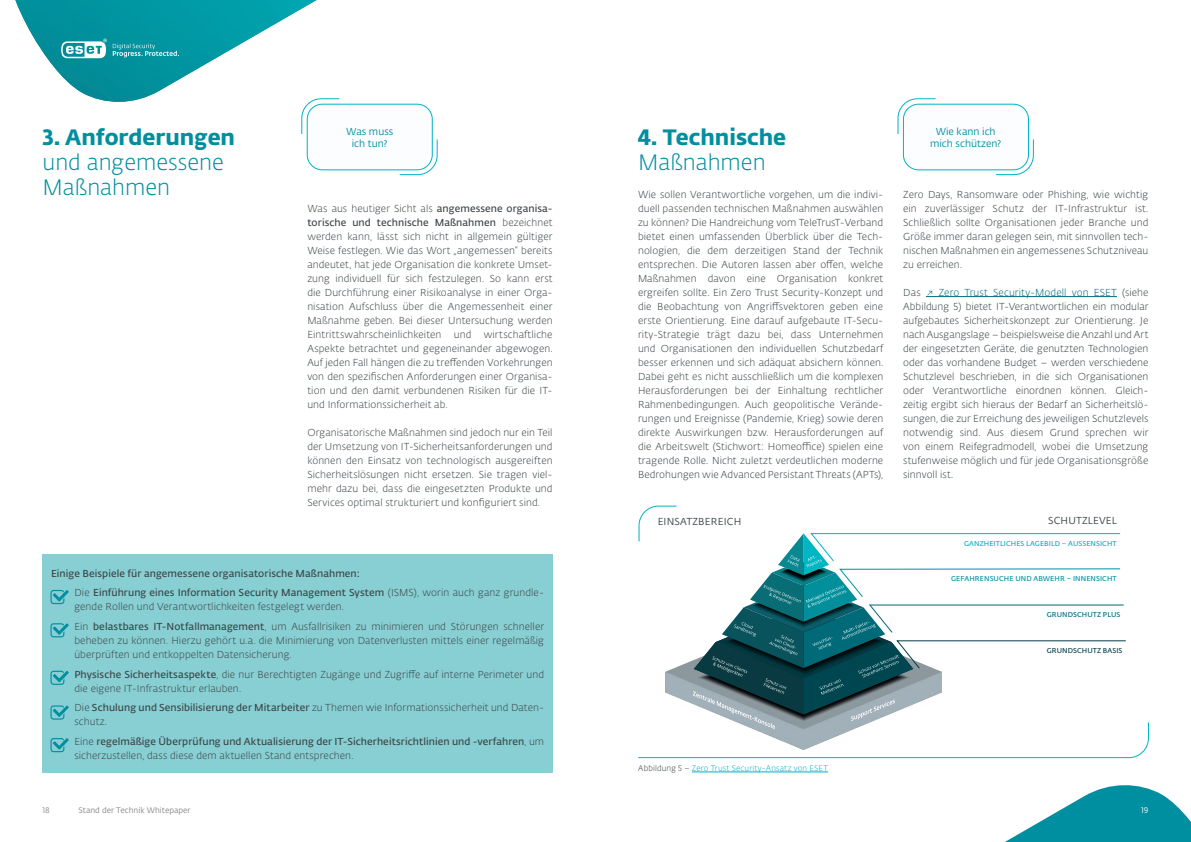
<style>
.page{position:relative;width:1191px;height:842px;background:#fff}
.page>*{position:absolute;margin:0;border:0;box-sizing:border-box;transform-origin:0 0}
.t1{font:22px/25px "Fedra Sans Alt Pro Light LF";color:#008fa0}
.t2{font:22px "Fedra Sans Alt Pro Bold LF";color:#008fa0}
.t3{font:10px/14px "Fedra Sans Alt Pro Light LF";letter-spacing:.005em;color:#3d4548;text-align:justify}
.t4{font:10px/19.7px "Fedra Sans Alt Pro Demi LF";letter-spacing:.005em;color:#3d4548}
.t5{font:10px/12px "Fedra Sans Alt Pro Book LF";color:#008fa0;text-align:center}
.t6{font:10px "Fedra Sans Alt Pro Book LF";letter-spacing:.015em;color:#3d4548}
.t7{font:8px "Fedra Sans Alt Pro Light LF";letter-spacing:.015em;color:#00b3c4}
.t8{font:8px "Fedra Sans Alt Pro Book LF";color:#878787}
.t9{font:8px "Fedra Sans Alt Pro Book LF";color:#fff}
.t10{font:7px "Fedra Sans Alt Pro Demi LF";letter-spacing:.01em;color:#00b3c4}
.t11{font:7px "Fedra Sans Alt Pro Demi LF";letter-spacing:.01em;color:#008fa0}
.t12{font:7px "Fedra Sans Alt Pro Demi LF";letter-spacing:.01em;color:#003d48}
.t13{font:7px "Fedra Sans Alt Pro Demi LF";letter-spacing:.01em;color:#00687c}
.s1{font-family:"Fedra Sans Alt Pro Demi LF"}
.s2{font-family:"Fedra Sans Alt Pro Light LF"}
.s3{color:#00687c}
.s4{color:#3d4548}
</style>
<div class="page">
<svg style="left:1005px;top:785px;width:186px;height:57px"></svg>
<img style="left:15px;top:0;width:302px;height:102px">
<svg style="left:61px;top:39px;width:46px;height:19px"></svg>
<svg style="left:113px;top:44px;width:66px;height:13px"></svg>
<div style="left:903px;top:104px;width:125px;height:66px;background:#fbfdfe;border-radius:15px"></div>
<div style="left:903px;top:104px;width:125px;height:66px;border:1px solid #00b3c4;border-radius:15px"></div>
<svg style="left:897px;top:98px;width:39px;height:37px"></svg>
<svg style="left:995px;top:139px;width:39px;height:37px"></svg>
<div style="left:307px;top:104px;width:125px;height:66px;background:#fbfdfe;border-radius:15px"></div>
<div style="left:307px;top:104px;width:125px;height:66px;border:1px solid #00b3c4;border-radius:15px"></div>
<svg style="left:301px;top:98px;width:39px;height:37px"></svg>
<svg style="left:399px;top:139px;width:39px;height:37px"></svg>
<hr style="left:926px;top:296px;width:191px;height:1px;background:#00687c">
<hr style="left:692px;top:772px;width:136px;height:1px;background:#00b3c4">
<div style="left:43px;top:555px;width:509px;height:35px;background:#87cfd3"></div>
<div style="left:43px;top:574px;width:509px;height:50px;background:#87cfd3"></div>
<div style="left:43px;top:608px;width:509px;height:63px;background:#87cfd3"></div>
<div style="left:43px;top:656px;width:509px;height:49px;background:#87cfd3"></div>
<div style="left:43px;top:689px;width:509px;height:50px;background:#87cfd3"></div>
<div style="left:43px;top:723px;width:509px;height:49px;background:#87cfd3"></div>
<svg style="left:50px;top:590px;width:19px;height:14px"></svg>
<svg style="left:50px;top:623px;width:19px;height:14px"></svg>
<svg style="left:50px;top:671px;width:19px;height:14px"></svg>
<svg style="left:50px;top:705px;width:19px;height:15px"></svg>
<svg style="left:50px;top:738px;width:19px;height:14px"></svg>
<svg style="left:638px;top:505px;width:511px;height:254px"></svg>
<h1 class="t2" style="left:43px;top:119px;width:194px">3. Anforderungen</h1>
<h1 class="t1" style="left:43px;top:149px;width:183px">und angemessene<br>Maßnahmen</h1>
<p class="t5" style="left:346px;top:125px;width:49px">Was muss ich tun?</p>
<p class="t3" style="left:307px;top:201px;width:247px">Was aus heutiger Sicht als <span class="s1">angemessene organisa-</span></p>
<p class="t4" style="left:307px;top:212px;width:247px">torische und technische Maßnahmen <span class="s2">bezeichnet</span></p>
<p class="t3" style="left:307px;top:229px;width:247px">werden kann, lässt sich nicht in allgemein gültiger Weise festlegen. Wie das Wort „angemessen“ bereits andeutet, hat jede Organisation die konkrete Umset&shy;zung individuell für sich festzulegen. So kann erst die Durchführung einer Risikoanalyse in einer Orga&shy;nisation Aufschluss über die Angemessenheit einer Maßnahme geben. Bei dieser Untersuchung werden Eintrittswahrscheinlichkeiten und wirtschaftliche Aspekte betrachtet und gegeneinander abgewogen.<br>Auf jeden Fall hängen die zu treffenden Vorkehrungen von den spezifischen Anforderungen einer Organisa&shy;tion und den damit verbundenen Risiken für die IT&shy;und Informationssicherheit ab.</p>
<p class="t3" style="left:307px;top:425px;width:247px">Organisatorische Maßnahmen sind jedoch nur ein Teil der Umsetzung von IT-Sicherheitsanforderungen und können den Einsatz von technologisch ausgereiften Sicherheitslösungen nicht ersetzen. Sie tragen viel&shy;mehr dazu bei, dass die eingesetzten Produkte und Services optimal strukturiert und konfiguriert sind.</p>
<p class="t4" style="left:74px;top:563px;width:471px;text-indent:-23px">Einige Beispiele für angemessene organisatorische Maßnahmen:<br><span class="s2">Die</span> Einführung eines Information Security Management System <span class="s2">(ISMS), worin auch ganz grundle-</span></p>
<p class="t3" style="left:74px;top:597px;width:471px;line-height:19.7px">gende Rollen und Verantwortlichkeiten festgelegt werden.<br>Ein <span class="s1">belastbares IT-Notfallmanagement</span>, um Ausfallrisiken zu minimieren und Störungen schneller</p>
<p class="t3" style="left:74px;top:633px;width:471px">beheben zu können. Hierzu gehört u.a. die Minimierung von Datenverlusten mittels einer regelmäßig überprüften und entkoppelten Datensicherung.</p>
<p class="t3" style="left:74px;top:667px;width:471px"><span class="s1">Physische Sicherheitsaspekte</span>, die nur Berechtigten Zugänge und Zugriffe auf interne Perimeter und die eigene IT-Infrastruktur erlauben.</p>
<p class="t3" style="left:74px;top:701px;width:471px">Die <span class="s1">Schulung und Sensibilisierung der Mitarbeiter</span> zu Themen wie Informationssicherheit und Daten&shy;schutz.</p>
<p class="t4" style="left:74px;top:731px;width:471px"><span class="s2">Eine</span> regelmäßige Überprüfung und Aktualisierung der IT-Sicherheitsrichtlinien und -verfahren<span class="s2">, um</span></p>
<p class="t3" style="left:74px;top:748px;width:281px">sicherzustellen, dass diese dem aktuellen Stand entsprechen.</p>
<h1 class="t2" style="left:638px;top:119px;width:150px">4. Technische</h1>
<h1 class="t1" style="left:638px;top:149px;width:129px">Maßnahmen</h1>
<p class="t3" style="left:638px;top:187px;width:247px">Wie sollen Verantwortliche vorgehen, um die indivi&shy;duell passenden technischen Maßnahmen auswählen zu können? Die Handreichung vom TeleTrusT-Verband bietet einen umfassenden Überblick über die Tech&shy;nologien, die dem derzeitigen Stand der Technik entsprechen. Die Autoren lassen aber offen, welche Maßnahmen davon eine Organisation konkret ergreifen sollte. Ein Zero Trust Security-Konzept und die Beobachtung von Angriffsvektoren geben eine erste Orientierung. Eine darauf aufgebaute IT-Secu&shy;rity-Strategie trägt dazu bei, dass Unternehmen und Organisationen den individuellen Schutzbedarf besser erkennen und sich adäquat absichern können.<br>Dabei geht es nicht ausschließlich um die komplexen Herausforderungen bei der Einhaltung rechtlicher Rahmenbedingungen. Auch geopolitische Verände&shy;rungen und Ereignisse (Pandemie, Krieg) sowie deren direkte Auswirkungen bzw. Herausforderungen auf die Arbeitswelt (Stichwort: Homeoffice) spielen eine tragende Rolle. Nicht zuletzt verdeutlichen moderne Bedrohungen wie Advanced Persistant Threats (APTs),</p>
<p class="t6" style="left:657px;top:514px;width:85px">EINSATZBEREICH</p>
<p class="t5" style="left:930px;top:125px;width:73px">Wie kann ich mich schützen?</p>
<p class="t3" style="left:903px;top:187px;width:247px">Zero Days, Ransomware oder Phishing, wie wichtig ein zuverlässiger Schutz der IT-Infrastruktur ist.<br>Schließlich sollte Organisationen jeder Branche und Größe immer daran gelegen sein, mit sinnvollen tech&shy;nischen Maßnahmen ein angemessenes Schutzniveau zu erreichen.</p>
<p class="t3" style="left:903px;top:285px;width:247px">Das <span class="s3">↗ Zero Trust Security-Modell von ESET</span> (siehe Abbildung 5) bietet IT-Verantwortlichen ein modular aufgebautes Sicherheitskonzept zur Orientierung. Je nach Ausgangslage – beispielsweise die Anzahl und Art der eingesetzten Geräte, die genutzten Technologien oder das vorhandene Budget – werden verschiedene Schutzlevel beschrieben, in die sich Organisationen oder Verantwortliche einordnen können. Gleich&shy;zeitig ergibt sich hieraus der Bedarf an Sicherheitslö&shy;sungen, die zur Erreichung des jeweiligen Schutzlevels notwendig sind. Aus diesem Grund sprechen wir von einem Reifegradmodell, wobei die Umsetzung stufenweise möglich und für jede Organisationsgröße sinnvoll ist.</p>
<p class="t6" style="left:1048px;top:513px;width:70px">SCHUTZLEVEL</p>
<p class="t10" style="left:964px;top:538px;width:154px">GANZHEITLICHES LAGEBILD – AUSSENSICHT</p>
<p class="t11" style="left:951px;top:573px;width:167px">GEFAHRENSUCHE UND ABWEHR – INNENSICHT</p>
<p class="t13" style="left:1046px;top:610px;width:75px">GRUNDSCHUTZ PLUS</p>
<p class="t12" style="left:1046px;top:645px;width:77px">GRUNDSCHUTZ BASIS</p>
<p class="t7" style="left:638px;top:763px;width:191px"><span class="s4">Abbildung 5 –</span> Zero Trust Security-Ansatz von ESET</p>
<p class="t8" style="left:43px;top:805px;width:9px">18</p>
<p class="t8" style="left:79px;top:805px;width:114px">Stand der Technik Whitepaper</p>
<p class="t9" style="left:1141px;top:805px;width:9px">19</p>
</div>
